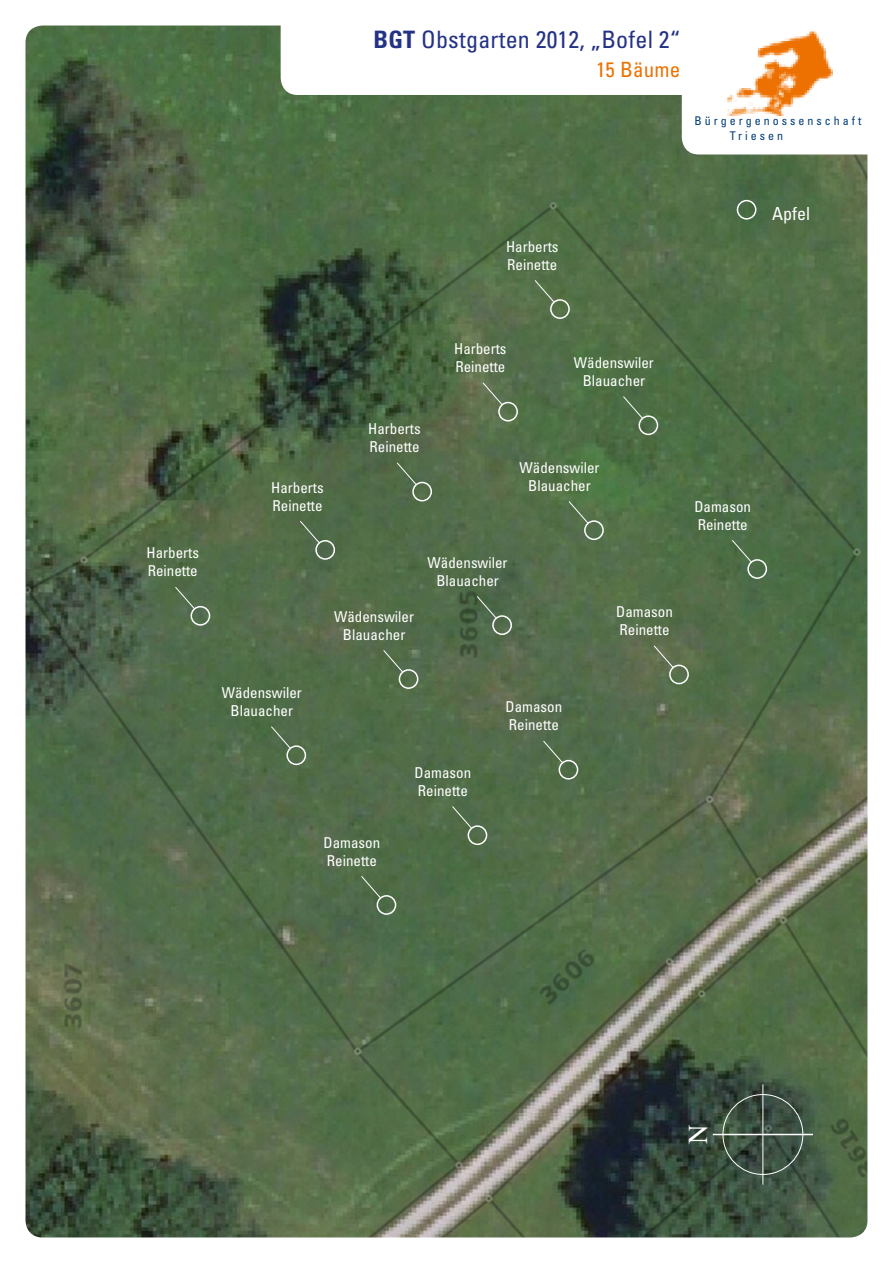
<style>
.page{position:relative;width:893px;height:1263px;background:#fff}
.page>*{position:absolute;margin:0;border:0;box-sizing:border-box;transform-origin:0 0}
.t1{font:27px "Times";color:#fff}
.t2{font:condensed 24px "Univers";letter-spacing:.01em;color:#243285}
.t3{font:condensed 21px "Univers";letter-spacing:.01em;color:#ed7100}
.t4{font:condensed 18px "Univers";color:#fff}
.t5{font:condensed 15px/18px "Univers";color:#fff}
.t6{font:condensed 12px/14.4px "Univers";letter-spacing:.25em;color:#003d79}
.s1{font-weight:700}
</style>
<div class="page">
<img style="left:26px;top:26px;width:841px;height:1211px">
<div style="left:550px;top:299px;width:20px;height:20px;border:2px solid #fff;border-radius:50%"></div>
<svg style="left:534px;top:279px;width:21px;height:24px"></svg>
<div style="left:498px;top:402px;width:20px;height:19px;border:2px solid #fff;border-radius:50%"></div>
<svg style="left:482px;top:382px;width:21px;height:24px"></svg>
<div style="left:412px;top:482px;width:20px;height:19px;border:2px solid #fff;border-radius:50%"></div>
<svg style="left:396px;top:462px;width:21px;height:24px"></svg>
<div style="left:315px;top:540px;width:20px;height:20px;border:2px solid #fff;border-radius:50%"></div>
<svg style="left:299px;top:520px;width:21px;height:24px"></svg>
<div style="left:191px;top:606px;width:19px;height:20px;border:2px solid #fff;border-radius:50%"></div>
<svg style="left:174px;top:586px;width:22px;height:24px"></svg>
<div style="left:286px;top:745px;width:20px;height:20px;border:2px solid #fff;border-radius:50%"></div>
<svg style="left:270px;top:725px;width:22px;height:24px"></svg>
<div style="left:399px;top:669px;width:19px;height:20px;border:2px solid #fff;border-radius:50%"></div>
<svg style="left:383px;top:649px;width:21px;height:24px"></svg>
<div style="left:492px;top:615px;width:20px;height:20px;border:2px solid #fff;border-radius:50%"></div>
<svg style="left:476px;top:595px;width:21px;height:24px"></svg>
<div style="left:584px;top:520px;width:20px;height:20px;border:2px solid #fff;border-radius:50%"></div>
<svg style="left:568px;top:500px;width:21px;height:24px"></svg>
<div style="left:638px;top:415px;width:20px;height:20px;border:2px solid #fff;border-radius:50%"></div>
<svg style="left:622px;top:395px;width:22px;height:24px"></svg>
<div style="left:747px;top:559px;width:20px;height:20px;border:2px solid #fff;border-radius:50%"></div>
<svg style="left:731px;top:539px;width:21px;height:24px"></svg>
<div style="left:669px;top:665px;width:20px;height:19px;border:2px solid #fff;border-radius:50%"></div>
<svg style="left:653px;top:645px;width:21px;height:24px"></svg>
<div style="left:559px;top:760px;width:19px;height:19px;border:2px solid #fff;border-radius:50%"></div>
<svg style="left:542px;top:740px;width:22px;height:24px"></svg>
<div style="left:468px;top:825px;width:19px;height:20px;border:2px solid #fff;border-radius:50%"></div>
<svg style="left:451px;top:805px;width:22px;height:24px"></svg>
<div style="left:377px;top:895px;width:19px;height:20px;border:2px solid #fff;border-radius:50%"></div>
<svg style="left:360px;top:875px;width:22px;height:24px"></svg>
<div style="left:737px;top:200px;width:19px;height:20px;border:2px solid #fff;border-radius:50%"></div>
<div style="left:682px;top:0;width:211px;height:154px;background:#fff;border-radius:17px"></div>
<img style="left:727px;top:29px;width:106px;height:86px">
<div style="left:281px;top:0;width:417px;height:95px;background:#fff;border-radius:17px"></div>
<hr style="left:762px;top:1084px;width:1px;height:100px;background:#fff">
<hr style="left:713px;top:1134px;width:100px;height:1px;background:#fff">
<div style="left:723px;top:1094px;width:80px;height:81px;border:1px solid #fff;border-radius:50%"></div>
<h2 class="t2" style="left:373px;top:24px;width:308px"><span class="s1">BGT</span> Obstgarten 2012, „Bofel 2“</h2>
<h3 class="t3" style="left:596px;top:57px;width:86px">15 Bäume</h3>
<p class="t6" style="left:730px;top:114px;width:133px;text-indent:-35px">Bürgergenossenschaft<br>Triesen</p>
<p class="t5" style="left:506px;top:237px;width:54px">Harberts<br>Reinette</p>
<p class="t4" style="left:772px;top:202px;width:39px">Apfel</p>
<p class="t5" style="left:146px;top:544px;width:54px">Harberts<br>Reinette</p>
<p class="t5" style="left:271px;top:478px;width:54px">Harberts<br>Reinette</p>
<p class="t5" style="left:368px;top:420px;width:54px">Harberts<br>Reinette</p>
<p class="t5" style="left:454px;top:340px;width:54px">Harberts<br>Reinette</p>
<p class="t5" style="left:574px;top:353px;width:81px;text-align:center">Wädenswiler<br>Blauacher</p>
<p class="t5" style="left:519px;top:458px;width:81px;text-align:center">Wädenswiler<br>Blauacher</p>
<p class="t5" style="left:334px;top:607px;width:81px;text-align:center">Wädenswiler<br>Blauacher</p>
<p class="t5" style="left:428px;top:553px;width:81px;text-align:center">Wädenswiler<br>Blauacher</p>
<p class="t5" style="left:616px;top:602px;width:58px">Damason<br>Reinette</p>
<p class="t5" style="left:222px;top:683px;width:81px;text-align:center">Wädenswiler<br>Blauacher</p>
<p class="t5" style="left:415px;top:763px;width:58px">Damason<br>Reinette</p>
<p class="t5" style="left:506px;top:698px;width:58px">Damason<br>Reinette</p>
<p class="t5" style="left:324px;top:833px;width:58px">Damason<br>Reinette</p>
<p class="t5" style="left:694px;top:497px;width:58px">Damason<br>Reinette</p>
<h1 class="t1" style="left:673px;top:1144px;width:21px;rotate:-90deg">N</h1>
</div>
